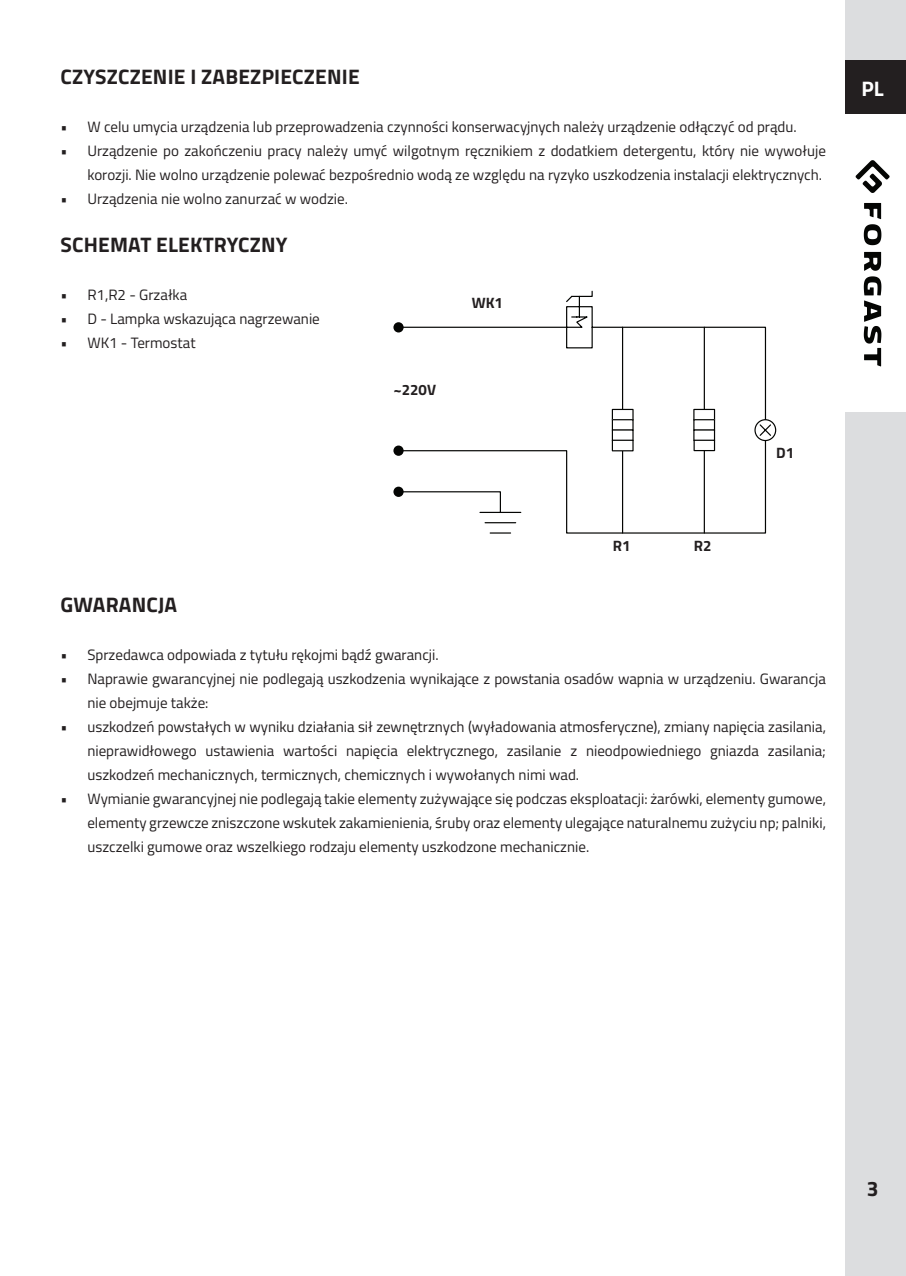
<style>
.page{position:relative;width:906px;height:1276px;background:#fff}
.page>*{position:absolute;margin:0;border:0;box-sizing:border-box;transform-origin:0 0}
.t1{font:700 21px "Titillium Web";letter-spacing:.01em;color:#231f20}
.t2{font:700 21px "Titillium Web";color:#fff}
.t3{font:15px/24px "Titillium Web";color:#231f20;text-align:justify}
.t4{font:700 15px "Titillium Web";color:#231f20}
</style>
<div class="page">
<div style="left:845px;top:0;width:61px;height:1276px;background:#dcdddf"></div>
<div style="left:845px;top:60px;width:61px;height:54px;background:#231f20"></div>
<div style="left:845px;top:114px;width:61px;height:298px;background:#fff"></div>
<svg style="left:855px;top:160px;width:34px;height:33px"></svg>
<svg style="left:863px;top:203px;width:18px;height:42px"></svg>
<svg style="left:863px;top:252px;width:18px;height:114px"></svg>
<svg style="left:397px;top:290px;width:369px;height:244px"></svg>
<div style="left:393px;top:322px;width:10px;height:10px;background:#040503;border-radius:50%"></div>
<svg style="left:393px;top:445px;width:10px;height:11px"></svg>
<svg style="left:393px;top:487px;width:10px;height:10px"></svg>
<hr style="left:703px;top:327px;width:2px;height:206px;background:#040503">
<hr style="left:622px;top:327px;width:1px;height:206px;background:#040503">
<div style="left:612px;top:409px;width:21px;height:11px;background:#fff"></div>
<div style="left:612px;top:409px;width:21px;height:11px;border:1px solid #040503"></div>
<div style="left:612px;top:420px;width:21px;height:10px;background:#fff"></div>
<div style="left:612px;top:419px;width:21px;height:12px;border:1px solid #040503"></div>
<div style="left:612px;top:430px;width:21px;height:10px;background:#fff"></div>
<div style="left:612px;top:429px;width:21px;height:12px;border:1px solid #040503"></div>
<div style="left:694px;top:409px;width:20px;height:11px;background:#fff"></div>
<div style="left:693px;top:409px;width:22px;height:11px;border:1px solid #040503"></div>
<div style="left:694px;top:420px;width:20px;height:10px;background:#fff"></div>
<div style="left:693px;top:419px;width:22px;height:12px;border:1px solid #040503"></div>
<div style="left:694px;top:430px;width:20px;height:10px;background:#fff"></div>
<div style="left:693px;top:429px;width:22px;height:12px;border:1px solid #040503"></div>
<svg style="left:754px;top:418px;width:23px;height:24px"></svg>
<svg style="left:397px;top:439px;width:318px;height:95px"></svg>
<h1 class="t1" style="left:60px;top:61px;width:301px">CZYSZCZENIE I ZABEZPIECZENIE</h1>
<p class="t3" style="left:60px;top:114px;width:738px">• W celu umycia urządzenia lub przeprowadzenia czynności konserwacyjnych należy urządzenie odłączyć od prądu.</p>
<p class="t3" style="left:60px;top:138px;width:767px;text-align:right">• Urządzenie po zakończeniu pracy należy umyć wilgotnym ręcznikiem z dodatkiem detergentu, który nie wywołuje korozji. Nie wolno urządzenie polewać bezpośrednio wodą ze względu na ryzyko uszkodzenia instalacji elektrycznych.</p>
<p class="t3" style="left:60px;top:186px;width:289px">• Urządzenia nie wolno zanurzać w wodzie.</p>
<h1 class="t1" style="left:60px;top:229px;width:229px">SCHEMAT ELEKTRYCZNY</h1>
<p class="t3" style="left:60px;top:282px;width:128px">• R1,R2 - Grzałka</p>
<p class="t3" style="left:60px;top:306px;width:261px">• D - Lampka wskazująca nagrzewanie</p>
<p class="t3" style="left:60px;top:330px;width:137px">• WK1 - Termostat</p>
<p class="t4" style="left:472px;top:291px;width:33px">WK1</p>
<p class="t4" style="left:393px;top:378px;width:44px">~220V</p>
<p class="t4" style="left:613px;top:534px;width:19px">R1</p>
<p class="t4" style="left:693px;top:534px;width:19px">R2</p>
<p class="t4" style="left:776px;top:441px;width:19px">D1</p>
<h1 class="t1" style="left:60px;top:589px;width:118px">GWARANCJA</h1>
<p class="t3" style="left:60px;top:642px;width:380px">• Sprzedawca odpowiada z tytułu rękojmi bądź gwarancji.</p>
<p class="t3" style="left:87px;top:666px;width:740px;text-indent:-27px">• Naprawie gwarancyjnej nie podlegają uszkodzenia wynikające z powstania osadów wapnia w urządzeniu. Gwarancja nie obejmuje także:</p>
<p class="t3" style="left:87px;top:714px;width:740px;text-indent:-27px">• uszkodzeń powstałych w wyniku działania sił zewnętrznych (wyładowania atmosferyczne), zmiany napięcia zasilania, nieprawidłowego ustawienia wartości napięcia elektrycznego, zasilanie z nieodpowiedniego gniazda zasilania; uszkodzeń mechanicznych, termicznych, chemicznych i wywołanych nimi wad.</p>
<p class="t3" style="left:87px;top:786px;width:740px;text-indent:-27px">• Wymianie gwarancyjnej nie podlegają takie elementy zużywające się podczas eksploatacji: żarówki, elementy gumowe, elementy grzewcze zniszczone wskutek zakamienienia, śruby oraz elementy ulegające naturalnemu zużyciu np; palniki, uszczelki gumowe oraz wszelkiego rodzaju elementy uszkodzone mechanicznie.</p>
<h1 class="t2" style="left:861px;top:72px;width:24px">PL</h1>
<h1 class="t1" style="left:866px;top:1172px;width:13px">3</h1>
</div>
